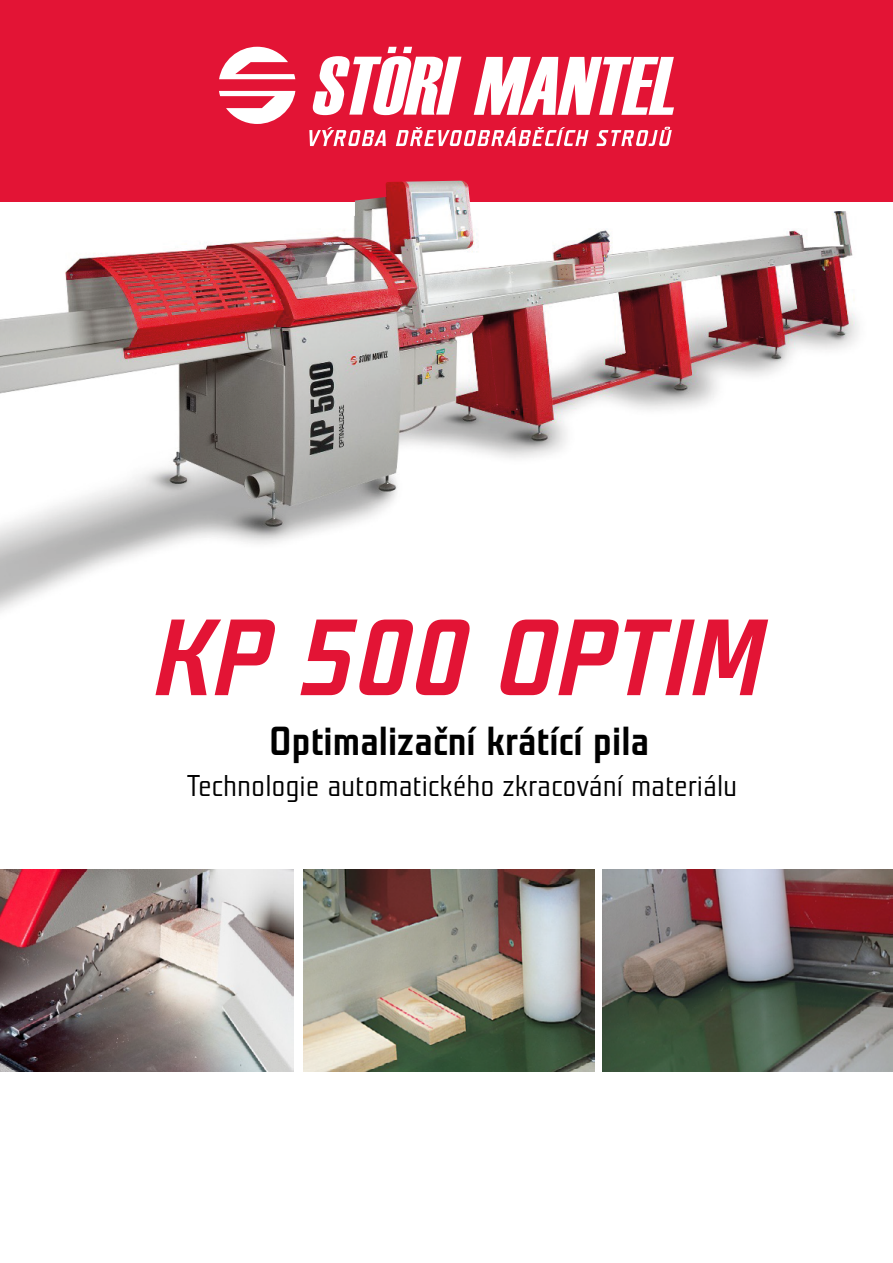
<style>
.page{position:relative;width:893px;height:1263px;background:#fff}
.page>*{position:absolute;margin:0;border:0;box-sizing:border-box;transform-origin:0 0}
.t1{font:italic 700 108px "Teuton Mager CE";color:#e31435}
.t2{font:700 40.5px "Teuton Mager";color:#000}
.t3{font:30px "Teuton Mager";color:#000}
</style>
<div class="page">
<div style="left:0;top:0;width:893px;height:202px;background:#e31435"></div>
<svg style="left:219px;top:91px;width:76px;height:33px"></svg>
<svg style="left:219px;top:47px;width:76px;height:32px"></svg>
<svg style="left:312px;top:47px;width:362px;height:68px"></svg>
<svg style="left:309px;top:127px;width:77px;height:19px"></svg>
<svg style="left:396px;top:127px;width:193px;height:19px"></svg>
<svg style="left:596px;top:127px;width:76px;height:19px"></svg>
<img style="left:0;top:181px;width:859px;height:431px">
<img style="left:0;top:870px;width:294px;height:201px">
<img style="left:303px;top:870px;width:291px;height:201px">
<img style="left:603px;top:870px;width:290px;height:201px">
<h1 class="t1" style="left:154px;top:604px;width:612px">KP 500 OPTIM</h1>
<h2 class="t2" style="left:269px;top:720px;width:381px">Optimalizační krátící pila</h2>
<p class="t3" style="left:187px;top:771px;width:552px">Technologie automatického zkracování materiálu</p>
</div>
